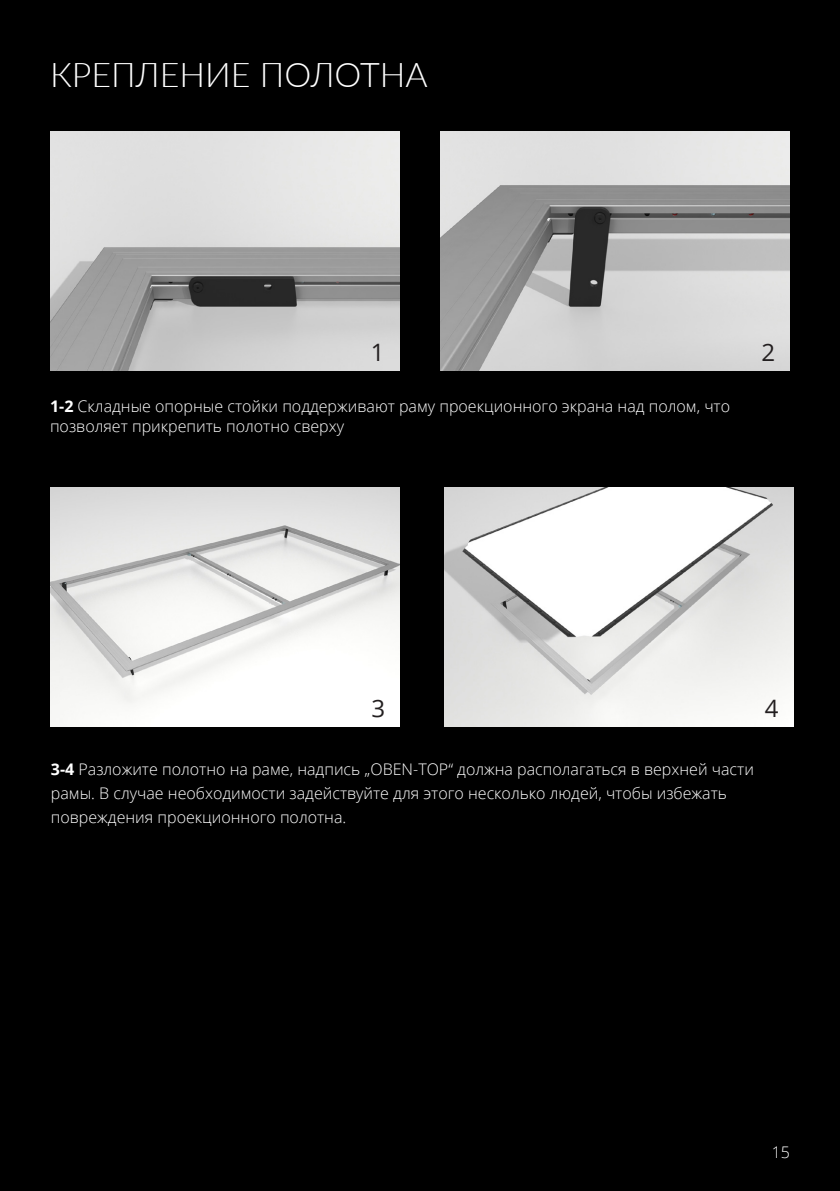
<style>
.page{position:relative;width:840px;height:1191px;background:#fff}
.page>*{position:absolute;margin:0;border:0;box-sizing:border-box;transform-origin:0 0}
.kleine_Headline_InTe{font:300 34px "Lato";color:#fff}
.t1{font:24px "Open Sans";color:#231f20}
.t2{font:300 16px "Open Sans";color:#fff}
.s1{font-weight:700}
</style>
<div class="page">
<div style="left:0;top:0;width:839px;height:1191px;background:#000"></div>
<img style="left:50px;top:132px;width:349px;height:239px">
<img style="left:440px;top:132px;width:349px;height:239px">
<img style="left:51px;top:488px;width:348px;height:239px">
<img style="left:444px;top:488px;width:348px;height:239px">
<p class="kleine_Headline_InTe" style="left:50px;top:51px;width:379px">КРЕПЛЕНИЕ ПОЛОТНА</p>
<p class="t1" style="left:370px;top:335px;width:15px">1</p>
<p class="t1" style="left:761px;top:335px;width:15px">2</p>
<p class="t2" style="left:50px;top:395px;width:681px"><span class="s1">1-2</span> Складные опорные стойки поддерживают раму проекционного экрана над полом, что</p>
<p class="t2" style="left:50px;top:415px;width:295px">позволяет прикрепить полотно сверху</p>
<p class="t1" style="left:371px;top:691px;width:15px">3</p>
<p class="t1" style="left:764px;top:691px;width:15px">4</p>
<p class="t2" style="left:51px;top:758px;width:704px"><span class="s1">3-4</span> Разложите полотно на раме, надпись „OBEN-TOP“ должна располагаться в верхней части</p>
<p class="t2" style="left:51px;top:782px;width:677px">рамы. В случае необходимости задействуйте для этого несколько людей, чтобы избежать</p>
<p class="t2" style="left:51px;top:806px;width:297px">повреждения проекционного полотна.</p>
<p class="t2" style="left:771px;top:1141px;width:20px">15</p>
</div>
